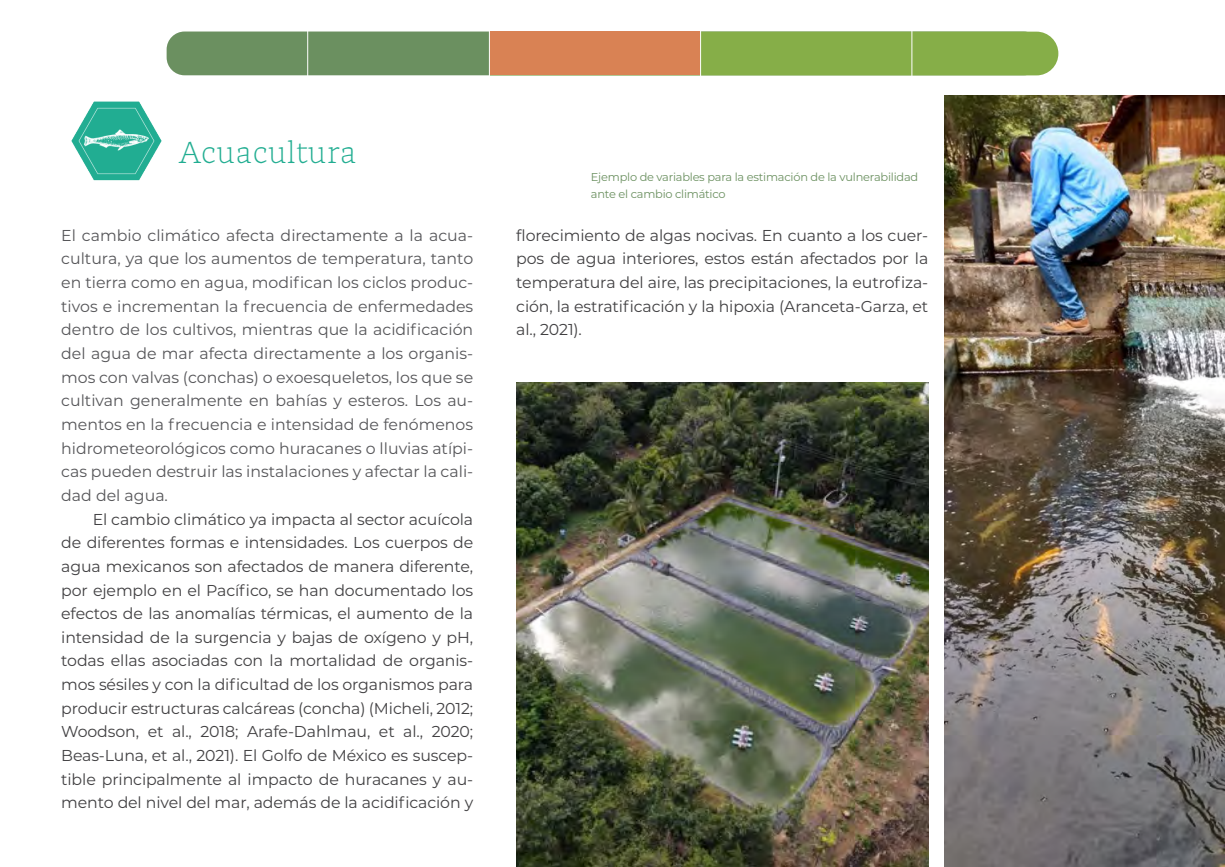
<style>
.page{position:relative;width:1225px;height:867px;background:#fff}
.page>*{position:absolute;margin:0;border:0;box-sizing:border-box;transform-origin:0 0}
.t1{font:300 29.75px "GMX";letter-spacing:-.01em;color:#21ad91}
.t2{font:15.75px/23.6px "Montserrat";letter-spacing:-.005em;color:#414042;text-align:justify}
.t3{font:15.75px/23.6px "Montserrat";color:#565659;text-align:justify}
.t4{font:11.38px/17.5px "Montserrat";letter-spacing:-.02em;color:#6b9060}
</style>
<div class="page">
<img style="left:71px;top:101px;width:91px;height:80px">
<div style="left:167px;top:32px;width:875px;height:43px;background:#6b9060;border-radius:18px"></div>
<hr style="left:307px;top:30px;width:1px;height:47px;background:#fff">
<svg style="left:490px;top:32px;width:568px;height:43px"></svg>
<hr style="left:489px;top:30px;width:1px;height:47px;background:#fff">
<img style="left:944px;top:95px;width:281px;height:771px">
<img style="left:516px;top:382px;width:412px;height:484px">
<h1 class="t1" style="left:178px;top:135px;width:180px">Acuacultura</h1>
<p class="t3" style="left:61px;top:223px;width:414px">El cambio climático afecta directamente a la acua&shy;cultura, ya que los aumentos de temperatura, tanto en tierra como en agua, modifican los ciclos produc&shy;tivos e incrementan la frecuencia de enfermedades dentro de los cultivos, mientras que la acidificación del agua de mar afecta directamente a los organis&shy;mos con valvas (conchas) o exoesqueletos, los que se cultivan generalmente en bahías y esteros. Los au&shy;mentos en la frecuencia e intensidad de fenómenos hidrometeorológicos como huracanes o lluvias atípi&shy;cas pueden destruir las instalaciones y afectar la cali&shy;dad del agua.</p>
<p class="t2" style="left:61px;top:506px;width:414px;text-indent:32px">El cambio climático ya impacta al sector acuícola de diferentes formas e intensidades. Los cuerpos de agua mexicanos son afectados de manera diferente, por ejemplo en el Pacífico, se han documentado los efectos de las anomalías térmicas, el aumento de la intensidad de la surgencia y bajas de oxígeno y pH, todas ellas asociadas con la mortalidad de organis&shy;mos sésiles y con la dificultad de los organismos para producir estructuras calcáreas (concha) (Micheli, 2012; Woodson, et al., 2018; Arafe-Dahlmau, et al., 2020; Beas-Luna, et al., 2021). El Golfo de México es suscep&shy;tible principalmente al impacto de huracanes y au&shy;mento del nivel del mar, además de la acidificación y</p>
<p class="t4" style="left:591px;top:168px;width:329px">Ejemplo de variables para la estimación de la vulnerabilidad ante el cambio climático</p>
<p class="t2" style="left:516px;top:223px;width:414px">florecimiento de algas nocivas. En cuanto a los cuer&shy;pos de agua interiores, estos están afectados por la temperatura del aire, las precipitaciones, la eutrofiza&shy;ción, la estratificación y la hipoxia (Aranceta-Garza, et al., 2021).</p>
</div>
